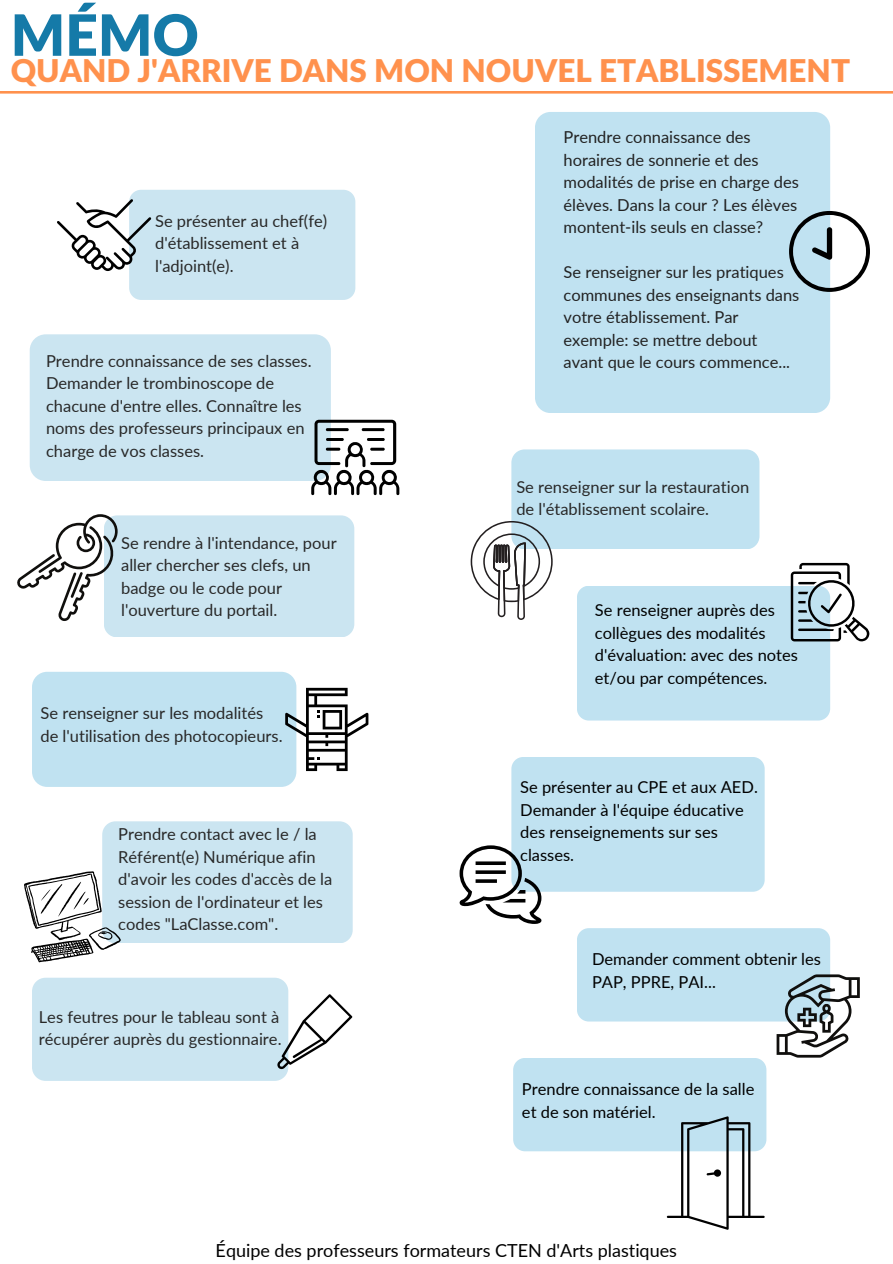
<style>
.page{position:relative;width:893px;height:1264px;background:#fff}
.page>*{position:absolute;margin:0;border:0;box-sizing:border-box;transform-origin:0 0}
.t1{font:900 56.85px "Lato Latin";color:#157aa8}
.t2{font:900 31.35px "Lato Latin";color:#ff914d}
.t3{font:18px "Lato";color:#000}
.t4{font:16.5px/22.5px "Lato";color:#282828}
.t5{font:16.5px/22.5px "Lato";color:#000}
.t6{font:16.5px/22.5px "Lato";color:#222}
</style>
<div class="page">
<svg style="left:0;top:91px;width:892px;height:3px;background:#ff9f64"></svg>
<div style="left:104px;top:515px;width:250px;height:122px;background:#cbe5f1;border-radius:13px"></div>
<svg style="left:17px;top:514px;width:101px;height:107px"></svg>
<div style="left:32px;top:671px;width:264px;height:116px;background:#c0e2f1;border-radius:15px"></div>
<svg style="left:285px;top:688px;width:83px;height:83px"></svg>
<div style="left:511px;top:449px;width:248px;height:100px;background:#c0e2f1;border-radius:13px"></div>
<svg style="left:470px;top:521px;width:82px;height:99px"></svg>
<div style="left:129px;top:190px;width:226px;height:110px;background:#cbe5f1;border-radius:12px"></div>
<svg style="left:57px;top:199px;width:94px;height:72px"></svg>
<div style="left:30px;top:334px;width:301px;height:147px;background:#cbe5f1;border-radius:16px"></div>
<svg style="left:311px;top:420px;width:88px;height:75px"></svg>
<hr style="left:326px;top:428px;width:23px;height:3px;background:#000">
<hr style="left:326px;top:438px;width:18px;height:3px;background:#000">
<hr style="left:326px;top:447px;width:14px;height:3px;background:#000">
<hr style="left:362px;top:428px;width:22px;height:3px;background:#000">
<hr style="left:367px;top:438px;width:17px;height:3px;background:#000">
<hr style="left:370px;top:447px;width:14px;height:3px;background:#000">
<div style="left:102px;top:821px;width:250px;height:122px;background:#cbe5f1;border-radius:13px"></div>
<svg style="left:24px;top:871px;width:97px;height:91px"></svg>
<div style="left:32px;top:977px;width:256px;height:103px;background:#cbe5f1;border-radius:14px"></div>
<svg style="left:277px;top:994px;width:75px;height:75px"></svg>
<div style="left:535px;top:112px;width:295px;height:301px;background:#c0e2f1;border-radius:16px"></div>
<svg style="left:789px;top:211px;width:80px;height:81px"></svg>
<div style="left:577px;top:585px;width:253px;height:135px;background:#c0e2f1;border-radius:12px"></div>
<svg style="left:790px;top:563px;width:79px;height:78px"></svg>
<div style="left:511px;top:757px;width:253px;height:134px;background:#c0e2f1;border-radius:12px"></div>
<svg style="left:459px;top:845px;width:82px;height:78px"></svg>
<div style="left:513px;top:1057px;width:253px;height:94px;background:#c0e2f1;border-radius:12px"></div>
<svg style="left:666px;top:1116px;width:98px;height:113px"></svg>
<div style="left:577px;top:928px;width:253px;height:93px;background:#c0e2f1;border-radius:12px"></div>
<svg style="left:776px;top:974px;width:83px;height:83px"></svg>
<p class="t1" style="left:11px;top:10px;width:190px">MÉMO</p>
<p class="t2" style="left:11px;top:57px;width:840px">QUAND J'ARRIVE DANS MON NOUVEL ETABLISSEMENT</p>
<p class="t4" style="left:155px;top:209px;width:174px">Se présenter au chef(fe) d'établissement et à l'adjoint(e).</p>
<p class="t4" style="left:46px;top:349px;width:267px">Prendre connaissance de ses classes.<br>Demander le trombinoscope de chacune d'entre elles. Connaître les noms des professeurs principaux en charge de vos classes.</p>
<p class="t4" style="left:121px;top:531px;width:217px">Se rendre à l'intendance, pour aller chercher ses clefs, un badge ou le code pour l'ouverture du portail.</p>
<p class="t4" style="left:40px;top:701px;width:243px">Se renseigner sur les modalités de l'utilisation des photocopieurs.</p>
<p class="t4" style="left:118px;top:822px;width:215px">Prendre contact avec le / la<br>Référent(e) Numérique afin d'avoir les codes d'accès de la session de l'ordinateur et les codes "LaClasse.com".</p>
<p class="t4" style="left:39px;top:1004px;width:244px">Les feutres pour le tableau sont à récupérer auprès du gestionnaire.</p>
<p class="t6" style="left:563px;top:126px;width:237px">Prendre connaissance des horaires de sonnerie et des modalités de prise en charge des élèves. Dans la cour ? Les élèves montent-ils seuls en classe?</p>
<p class="t6" style="left:563px;top:260px;width:237px">Se renseigner sur les pratiques communes des enseignants dans votre établissement. Par exemple: se mettre debout avant que le cours commence...</p>
<p class="t4" style="left:516px;top:475px;width:234px">Se renseigner sur la restauration de l'établissement scolaire.</p>
<p class="t5" style="left:595px;top:598px;width:181px">Se renseigner auprès des</p>
<p class="t5" style="left:595px;top:621px;width:204px">collègues des modalités d'évaluation: avec des notes</p>
<p class="t5" style="left:595px;top:666px;width:174px">et/ou par compétences.</p>
<p class="t5" style="left:520px;top:775px;width:239px">Se présenter au CPE et aux AED.</p>
<p class="t5" style="left:520px;top:798px;width:225px">Demander à l'équipe éducative des renseignements sur ses classes.</p>
<p class="t5" style="left:592px;top:947px;width:230px">Demander comment obtenir les<br>PAP, PPRE, PAI...</p>
<p class="t5" style="left:522px;top:1077px;width:234px">Prendre connaissance de la salle et de son matériel.</p>
<p class="t3" style="left:216px;top:1239px;width:463px">Équipe des professeurs formateurs CTEN d'Arts plastiques</p>
</div>
